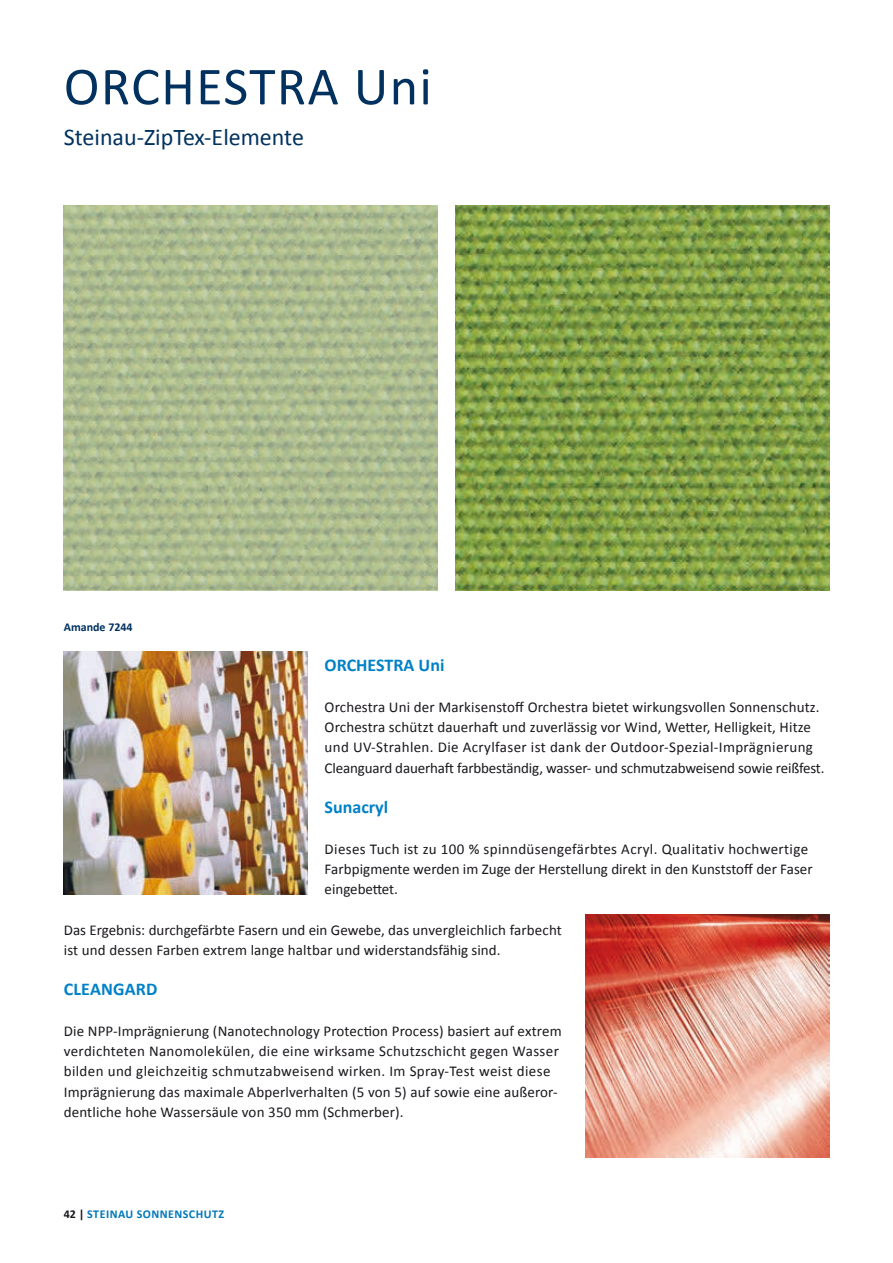
<style>
.page{position:relative;width:893px;height:1263px;background:#fff}
.page>*{position:absolute;margin:0;border:0;box-sizing:border-box;transform-origin:0 0}
.t1{font:54px "Calibri";letter-spacing:.025em;color:#00315f}
.t2{font:24px "Calibri";color:#00315f}
.t3{font:700 18px "Calibri";color:#0081c7}
.t4{font:15px/20.2px "Calibri";letter-spacing:.01em;color:#1a171c}
.t5{font:700 12px "Calibri";letter-spacing:.04em;color:#0078b9}
.t6{font:700 12px "Calibri";color:#00315f}
.s1{color:#1a171c}
</style>
<div class="page">
<img style="left:64px;top:651px;width:244px;height:243px">
<img style="left:585px;top:914px;width:244px;height:243px">
<img style="left:455px;top:206px;width:374px;height:384px">
<img style="left:64px;top:206px;width:374px;height:384px">
<h1 class="t1" style="left:64px;top:49px;width:369px">ORCHESTRA Uni</h1>
<h2 class="t2" style="left:64px;top:120px;width:242px">Steinau-ZipTex-Elemente</h2>
<p class="t6" style="left:64px;top:618px;width:70px">Amande 7244</p>
<p class="t3" style="left:325px;top:653px;width:121px">ORCHESTRA Uni</p>
<p class="t4" style="left:325px;top:696px;width:501px">Orchestra Uni der Markisenstoff Orchestra bietet wirkungsvollen Sonnenschutz.<br>Orchestra schützt dauerhaft und zuverlässig vor Wind, Wetter, Helligkeit, Hitze und UV-Strahlen. Die Acrylfaser ist dank der Outdoor-Spezial-Imprägnierung Cleanguard dauerhaft farbbeständig, wasser- und schmutzabweisend sowie reißfest.</p>
<p class="t3" style="left:325px;top:794px;width:65px">Sunacryl</p>
<p class="t4" style="left:325px;top:838px;width:489px">Dieses Tuch ist zu 100 % spinndüsengefärbtes Acryl. Qualitativ hochwertige<br>Farbpigmente werden im Zuge der Herstellung direkt in den Kunststoff der Faser eingebettet.</p>
<p class="t4" style="left:64px;top:919px;width:500px">Das Ergebnis: durchgefärbte Fasern und ein Gewebe, das unvergleichlich farbecht ist und dessen Farben extrem lange haltbar und widerstandsfähig sind.</p>
<p class="t3" style="left:64px;top:977px;width:95px">CLEANGARD</p>
<p class="t4" style="left:64px;top:1020px;width:499px">Die NPP-Imprägnierung (Nanotechnology Protection Process) basiert auf extrem verdichteten Nanomolekülen, die eine wirksame Schutzschicht gegen Wasser bilden und gleichzeitig schmutzabweisend wirken. Im Spray-Test weist diese Imprägnierung das maximale Abperlverhalten (5 von 5) auf sowie eine außeror&shy;dentliche hohe Wassersäule von 350 mm (Schmerber).</p>
<p class="t5" style="left:64px;top:1206px;width:162px"><span class="s1">42 |</span> STEINAU SONNENSCHUTZ</p>
</div>
